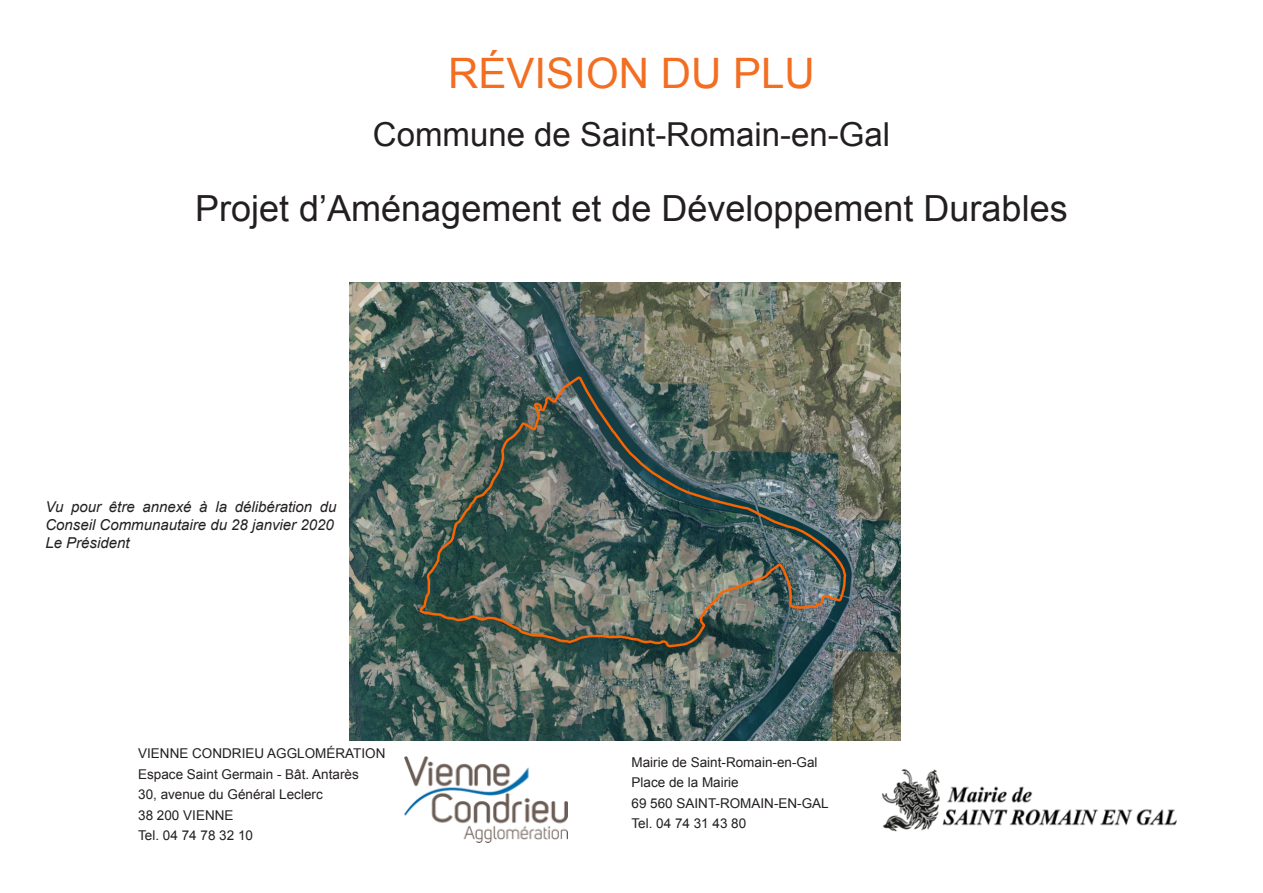
<style>
.page{position:relative;width:1263px;height:893px;background:#fff}
.page>*{position:absolute;margin:0;border:0;box-sizing:border-box;transform-origin:0 0}
.t1{font:42px "Arial";color:#f36e21}
.t2{font:36px "Arial";color:#231f20}
.t3{font:33px "Arial";color:#231f20}
.t4{font:italic 15px/18px "Arial";color:#231f20}
.TEXTE{font:13.5px "Arial";color:#231f20}
</style>
<div class="page">
<img style="left:349px;top:282px;width:551px;height:458px">
<img style="left:882px;top:769px;width:295px;height:63px">
<img style="left:405px;top:757px;width:163px;height:85px">
<p class="t1" style="left:448px;top:45px;width:368px">RÉVISION DU PLU</p>
<p class="t3" style="left:373px;top:113px;width:519px">Commune de Saint-Romain-en-Gal</p>
<p class="t2" style="left:195px;top:185px;width:874px">Projet d’Aménagement et de Développement Durables</p>
<p class="t4" style="left:45px;top:498px;width:293px">Vu pour être annexé à la délibération du<br>Conseil Communautaire du 28 janvier 2020</p>
<p class="t4" style="left:45px;top:534px;width:86px">Le Président</p>
<p class="TEXTE" style="left:138px;top:745px;width:249px">VIENNE CONDRIEU AGGLOMÉRATION</p>
<p class="TEXTE" style="left:138px;top:765px;width:222px">Espace Saint Germain - Bât. Antarès</p>
<p class="TEXTE" style="left:138px;top:786px;width:186px">30, avenue du Général Leclerc</p>
<p class="TEXTE" style="left:138px;top:806px;width:97px">38 200 VIENNE</p>
<p class="TEXTE" style="left:138px;top:827px;width:116px">Tel. 04 74 78 32 10</p>
<p class="TEXTE" style="left:631px;top:753px;width:188px">Mairie de Saint-Romain-en-Gal</p>
<p class="TEXTE" style="left:631px;top:774px;width:109px">Place de la Mairie</p>
<p class="TEXTE" style="left:631px;top:794px;width:199px">69 560 SAINT-ROMAIN-EN-GAL</p>
<p class="TEXTE" style="left:631px;top:815px;width:116px">Tel. 04 74 31 43 80</p>
</div>
